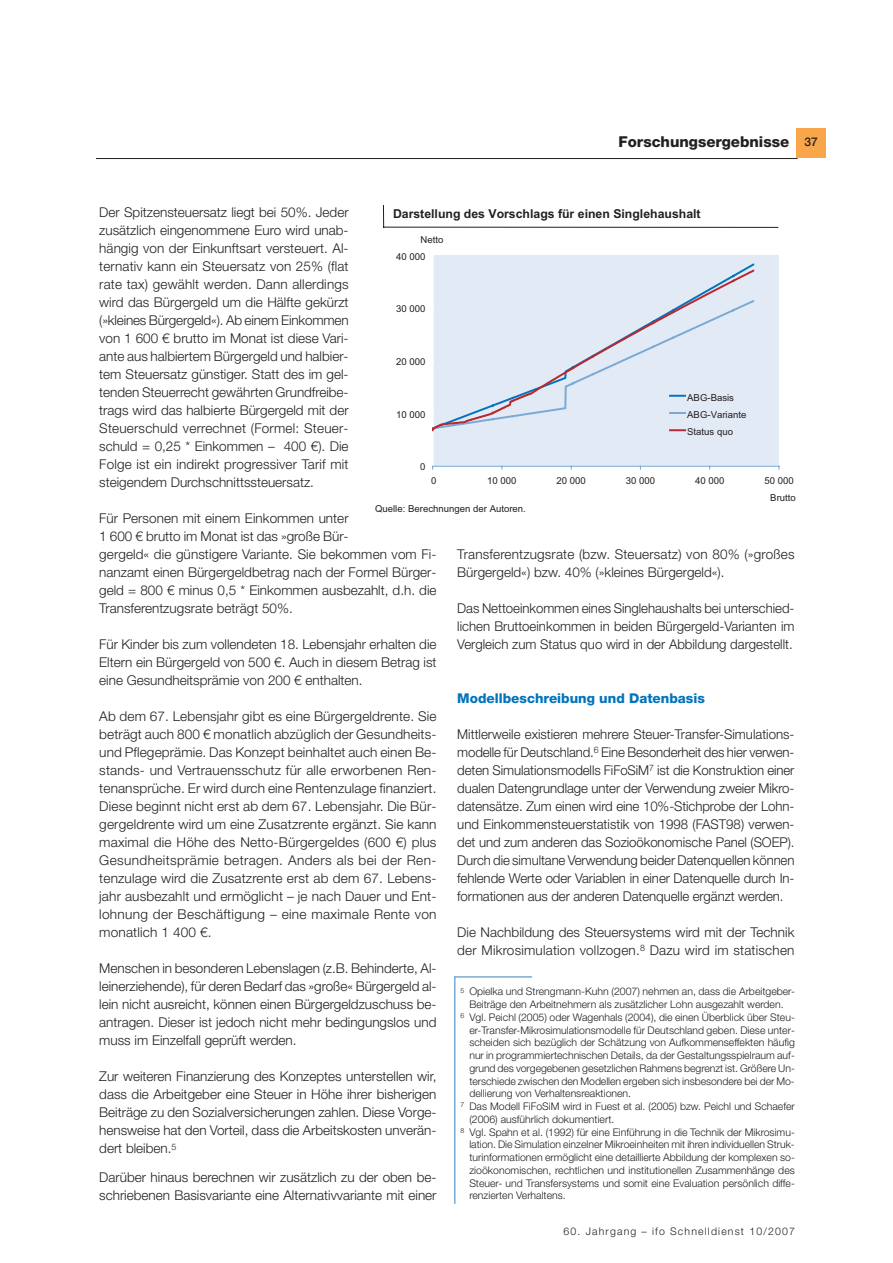
<style>
.page{position:relative;width:893px;height:1263px;background:#fff}
.page>*{position:absolute;margin:0;border:0;box-sizing:border-box;transform-origin:0 0}
.t1{font:800 15px "Helvetica Neue LT Std";color:#231f20}
.t2{font:300 13.5px/18px "Helvetica Neue LT Std";color:#231f20;text-align:justify}
.t3{font:800 13.5px "Helvetica Neue LT Std";color:#0074bc}
.t4{font:700 12.3px "Arial";color:#231f20}
.t5{font:500 12px "Helvetica Neue LT Std";color:#231f20}
.t6{font:300 10.5px "Helvetica Neue LT Std";color:#231f20}
.t7{font:300 10.5px "Helvetica Neue LT Std";letter-spacing:.11em;color:#231f20}
.t8{font:9.6px/17.2px "Arial";color:#231f20}
</style>
<div class="page">
<hr style="left:96px;top:158px;width:701px;height:1px;background:#231f20">
<div style="left:796px;top:128px;width:30px;height:30px;background:#f9a64a"></div>
<div style="left:433px;top:256px;width:346px;height:210px;background:#e2eaf6"></div>
<hr style="left:432px;top:256px;width:2px;height:210px;background:#fff">
<hr style="left:433px;top:466px;width:346px;height:1px;background:#79aad4">
<svg style="left:432px;top:255px;width:324px;height:178px"></svg>
<svg style="left:383px;top:205px;width:1px;height:22px"></svg>
<hr style="left:383px;top:227px;width:395px;height:1px;background:#231f20">
<svg style="left:454px;top:976px;width:78px;height:228px"></svg>
<p class="t1" style="left:619px;top:136px;width:172px">Forschungsergebnisse</p>
<p class="t5" style="left:805px;top:137px;width:15px">37</p>
<p class="t2" style="left:99px;top:205px;width:251px">Der Spitzensteuersatz liegt bei 50%. Jeder zusätzlich eingenommene Euro wird unab&shy;hängig von der Einkunftsart versteuert. Al&shy;ternativ kann ein Steuersatz von 25% (flat rate tax) gewählt werden. Dann allerdings wird das Bürgergeld um die Hälfte gekürzt (»kleines Bürgergeld«). Ab einem Einkommen von 1 600 € brutto im Monat ist diese Vari&shy;ante aus halbiertem Bürgergeld und halbier&shy;tem Steuersatz günstiger. Statt des im gel&shy;tenden Steuerrecht gewährten Grundfreibe&shy;trags wird das halbierte Bürgergeld mit der Steuerschuld verrechnet (Formel: Steuer&shy;schuld = 0,25 * Einkommen – 400 €). Die Folge ist ein indirekt progressiver Tarif mit steigendem Durchschnittssteuersatz.</p>
<p class="t2" style="left:99px;top:511px;width:339px;text-align:left">Für Personen mit einem Einkommen unter<br>1 600 € brutto im Monat ist das »große Bür-<br>gergeld« die günstigere Variante. Sie bekommen vom Fi&shy;nanzamt einen Bürgergeldbetrag nach der Formel Bürger&shy;geld = 800 € minus 0,5 * Einkommen ausbezahlt, d.h. die Transferentzugsrate beträgt 50%.</p>
<p class="t2" style="left:99px;top:637px;width:339px">Für Kinder bis zum vollendeten 18. Lebensjahr erhalten die Eltern ein Bürgergeld von 500 €. Auch in diesem Betrag ist eine Gesundheitsprämie von 200 € enthalten.</p>
<p class="t2" style="left:99px;top:709px;width:339px">Ab dem 67. Lebensjahr gibt es eine Bürgergeldrente. Sie beträgt auch 800 € monatlich abzüglich der Gesundheits&shy;und Pflegeprämie. Das Konzept beinhaltet auch einen Be&shy;stands- und Vertrauensschutz für alle erworbenen Ren&shy;tenansprüche. Er wird durch eine Rentenzulage finanziert.<br>Diese beginnt nicht erst ab dem 67. Lebensjahr. Die Bür&shy;gergeldrente wird um eine Zusatzrente ergänzt. Sie kann maximal die Höhe des Netto-Bürgergeldes (600 €) plus Gesundheitsprämie betragen. Anders als bei der Ren&shy;tenzulage wird die Zusatzrente erst ab dem 67. Lebens&shy;jahr ausbezahlt und ermöglicht – je nach Dauer und Ent&shy;lohnung der Beschäftigung – eine maximale Rente von monatlich 1 400 €.</p>
<p class="t2" style="left:99px;top:961px;width:339px">Menschen in besonderen Lebenslagen (z.B. Behinderte, Al&shy;leinerziehende), für deren Bedarf das »große« Bürgergeld al&shy;lein nicht ausreicht, können einen Bürgergeldzuschuss be&shy;antragen. Dieser ist jedoch nicht mehr bedingungslos und muss im Einzelfall geprüft werden.</p>
<p class="t2" style="left:99px;top:1069px;width:339px">Zur weiteren Finanzierung des Konzeptes unterstellen wir, dass die Arbeitgeber eine Steuer in Höhe ihrer bisherigen Beiträge zu den Sozialversicherungen zahlen. Diese Vorge&shy;hensweise hat den Vorteil, dass die Arbeitskosten unverän&shy;dert bleiben.<sup>5</sup></p>
<p class="t2" style="left:99px;top:1169px;width:339px">Darüber hinaus berechnen wir zusätzlich zu der oben be&shy;schriebenen Basisvariante eine Alternativvariante mit einer</p>
<p class="t4" style="left:393px;top:209px;width:309px">Darstellung des Vorschlags für einen Singlehaushalt</p>
<p class="t8" style="left:420px;top:231px;width:24px">Netto</p>
<p class="t8" style="left:396px;top:249px;width:31px">40 000</p>
<p class="t8" style="left:396px;top:301px;width:31px">30 000</p>
<p class="t8" style="left:396px;top:354px;width:31px">20 000</p>
<p class="t8" style="left:687px;top:390px;width:61px">ABG-Basis<br>ABG-Variante<br>Status quo</p>
<p class="t8" style="left:396px;top:407px;width:31px">10 000</p>
<p class="t8" style="left:420px;top:459px;width:7px">0</p>
<p class="t8" style="left:431px;top:473px;width:7px">0</p>
<p class="t8" style="left:487px;top:473px;width:31px">10 000</p>
<p class="t8" style="left:557px;top:473px;width:31px">20 000</p>
<p class="t8" style="left:626px;top:473px;width:31px">30 000</p>
<p class="t8" style="left:695px;top:473px;width:31px">40 000</p>
<p class="t8" style="left:764px;top:473px;width:31px">50 000</p>
<p class="t8" style="left:770px;top:489px;width:27px">Brutto</p>
<p class="t8" style="left:375px;top:500px;width:152px">Quelle: Berechnungen der Autoren.</p>
<p class="t2" style="left:457px;top:546px;width:339px">Transferentzugsrate (bzw. Steuersatz) von 80% (»großes<br>Bürgergeld«) bzw. 40% (»kleines Bürgergeld«).</p>
<p class="t2" style="left:457px;top:600px;width:339px">Das Nettoeinkommen eines Singlehaushalts bei unterschied&shy;lichen Bruttoeinkommen in beiden Bürgergeld-Varianten im Vergleich zum Status quo wird in der Abbildung dargestellt.</p>
<p class="t3" style="left:457px;top:693px;width:249px">Modellbeschreibung und Datenbasis</p>
<p class="t2" style="left:457px;top:726px;width:339px">Mittlerweile existieren mehrere Steuer-Transfer-Simulations&shy;modelle für Deutschland.<sup>6</sup> Eine Besonderheit des hier verwen&shy;deten Simulationsmodells FiFoSiM<sup>7</sup> ist die Konstruktion einer dualen Datengrundlage unter der Verwendung zweier Mikro&shy;datensätze. Zum einen wird eine 10%-Stichprobe der Lohn&shy;und Einkommensteuerstatistik von 1998 (FAST98) verwen&shy;det und zum anderen das Sozioökonomische Panel (SOEP).<br>Durch die simultane Verwendung beider Datenquellen können fehlende Werte oder Variablen in einer Datenquelle durch In&shy;formationen aus der anderen Datenquelle ergänzt werden.</p>
<p class="t2" style="left:457px;top:924px;width:339px">Die Nachbildung des Steuersystems wird mit der Technik der Mikrosimulation vollzogen.<sup>8</sup> Dazu wird im statischen</p>
<p class="t6" style="left:461px;top:988px;width:336px"><sup>5</sup> Opielka und Strengmann-Kuhn (2007) nehmen an, dass die Arbeitgeber-</p>
<p class="t6" style="left:469px;top:1000px;width:316px">Beiträge den Arbeitnehmern als zusätzlicher Lohn ausgezahlt werden.</p>
<p class="t6" style="left:461px;top:1013px;width:336px"><sup>6</sup> Vgl. Peichl (2005) oder Wagenhals (2004), die einen Überblick über Steu-</p>
<p class="t6" style="left:469px;top:1026px;width:327px">er-Transfer-Mikrosimulationsmodelle für Deutschland geben. Diese unter-</p>
<p class="t6" style="left:469px;top:1039px;width:327px">scheiden sich bezüglich der Schätzung von Aufkommenseffekten häufig</p>
<p class="t6" style="left:469px;top:1051px;width:327px">nur in programmiertechnischen Details, da der Gestaltungsspielraum auf-</p>
<p class="t6" style="left:469px;top:1064px;width:327px">grund des vorgegebenen gesetzlichen Rahmens begrenzt ist. Größere Un-</p>
<p class="t6" style="left:469px;top:1077px;width:327px">terschiede zwischen den Modellen ergeben sich insbesondere bei der Mo-</p>
<p class="t6" style="left:469px;top:1090px;width:163px">dellierung von Verhaltensreaktionen.</p>
<p class="t6" style="left:461px;top:1102px;width:336px"><sup>7</sup> Das Modell FiFoSiM wird in Fuest et al. (2005) bzw. Peichl und Schaefer</p>
<p class="t6" style="left:469px;top:1115px;width:147px">(2006) ausführlich dokumentiert.</p>
<p class="t6" style="left:461px;top:1128px;width:336px"><sup>8</sup> Vgl. Spahn et al. (1992) für eine Einführung in die Technik der Mikrosimu-</p>
<p class="t6" style="left:469px;top:1141px;width:327px">lation. Die Simulation einzelner Mikroeinheiten mit ihren individuellen Struk-</p>
<p class="t6" style="left:469px;top:1153px;width:327px">turinformationen ermöglicht eine detaillierte Abbildung der komplexen so-</p>
<p class="t6" style="left:469px;top:1166px;width:327px">zioökonomischen, rechtlichen und institutionellen Zusammenhänge des</p>
<p class="t6" style="left:469px;top:1179px;width:327px">Steuer- und Transfersystems und somit eine Evaluation persönlich diffe-</p>
<p class="t6" style="left:469px;top:1192px;width:98px">renzierten Verhaltens.</p>
<p class="t7" style="left:564px;top:1228px;width:233px">60. Jahrgang – ifo Schnelldienst 10/2007</p>
</div>
